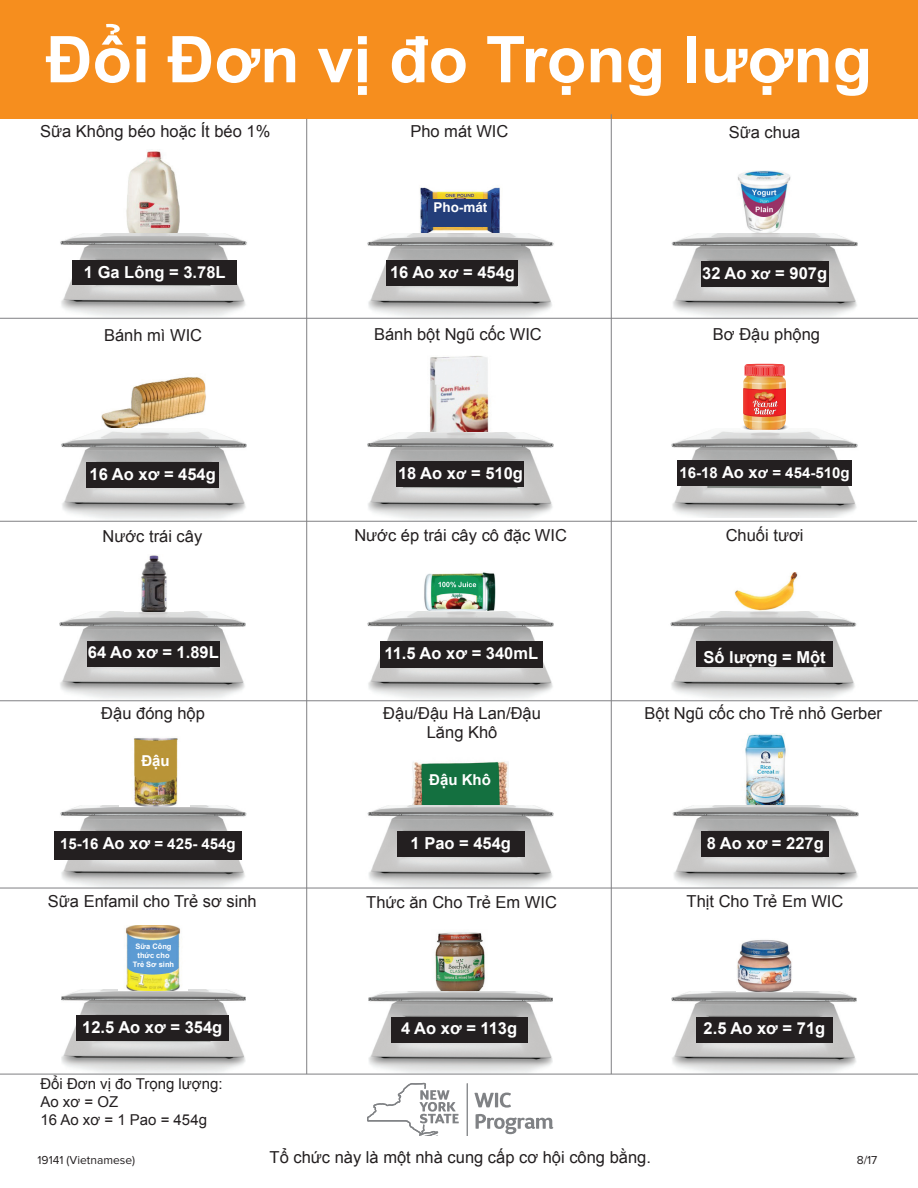
<style>
.page{position:relative;width:918px;height:1188px;background:#fff}
.page>*{position:absolute;margin:0;border:0;box-sizing:border-box;transform-origin:0 0}
.t1{font:700 64.5px "Arial";color:#fff}
.t2{font:16.5px/19.8px "Arial";color:#231f20;text-align:center}
.t3{font:700 16.5px "Arial";color:#fff}
.t4{font:700 15px "Arial";color:#fff}
.t5{font:15px "Arial";color:#231f20}
.t6{font:700 13.5px "Arial";color:#fff}
.t7{font:12px "Proxima Nova";color:#231f20}
.t8{font:700 7.5px/9px "Arial";color:#fff;text-align:center}
.s1{font-family:"Calibri"}
.s2{font-size:16.5px}
.s3{font-family:"Calibri";font-size:16.5px}
</style>
<div class="page">
<img style="left:126px;top:149px;width:54px;height:84px">
<img style="left:420px;top:187px;width:80px;height:46px">
<div style="left:428px;top:199px;width:62px;height:27px;background:#233e7a"></div>
<img style="left:745px;top:734px;width:41px;height:71px">
<img style="left:412px;top:761px;width:97px;height:44px">
<img style="left:59px;top:233px;width:189px;height:85px">
<img style="left:366px;top:234px;width:188px;height:84px">
<img style="left:60px;top:805px;width:186px;height:83px">
<img style="left:365px;top:805px;width:189px;height:83px">
<img style="left:673px;top:805px;width:185px;height:83px">
<img style="left:61px;top:990px;width:185px;height:84px">
<img style="left:368px;top:991px;width:185px;height:82px">
<img style="left:672px;top:991px;width:184px;height:82px">
<img style="left:419px;top:356px;width:80px;height:77px">
<img style="left:102px;top:377px;width:104px;height:51px">
<img style="left:61px;top:431px;width:186px;height:90px">
<img style="left:367px;top:433px;width:187px;height:88px">
<img style="left:672px;top:431px;width:186px;height:87px">
<div style="left:73px;top:261px;width:164px;height:24px;background:#231f20"></div>
<div style="left:387px;top:261px;width:131px;height:25px;background:#231f20"></div>
<div style="left:86px;top:462px;width:133px;height:26px;background:#231f20"></div>
<img style="left:731px;top:170px;width:66px;height:64px">
<img style="left:672px;top:234px;width:185px;height:84px">
<div style="left:701px;top:261px;width:127px;height:25px;background:#231f20"></div>
<div style="left:397px;top:461px;width:127px;height:26px;background:#231f20"></div>
<div style="left:397px;top:831px;width:128px;height:26px;background:#231f20"></div>
<div style="left:702px;top:831px;width:127px;height:26px;background:#231f20"></div>
<div style="left:677px;top:460px;width:175px;height:26px;background:#231f20"></div>
<div style="left:54px;top:831px;width:188px;height:29px;background:#231f20"></div>
<img style="left:734px;top:572px;width:64px;height:39px">
<img style="left:424px;top:572px;width:72px;height:39px">
<img style="left:59px;top:611px;width:187px;height:88px">
<img style="left:367px;top:611px;width:187px;height:88px">
<img style="left:670px;top:611px;width:187px;height:88px">
<div style="left:87px;top:641px;width:133px;height:26px;background:#231f20"></div>
<div style="left:380px;top:641px;width:162px;height:26px;background:#231f20"></div>
<div style="left:697px;top:641px;width:136px;height:26px;background:#231f20"></div>
<div style="left:76px;top:1015px;width:152px;height:26px;background:#231f20"></div>
<div style="left:391px;top:1017px;width:136px;height:26px;background:#231f20"></div>
<div style="left:696px;top:1017px;width:136px;height:26px;background:#231f20"></div>
<img style="left:435px;top:932px;width:50px;height:58px">
<img style="left:737px;top:940px;width:55px;height:51px">
<img style="left:141px;top:555px;width:26px;height:56px">
<svg style="left:743px;top:364px;width:44px;height:66px;background:#eb7b5a"></svg>
<img style="left:754px;top:391px;width:19px;height:10px">
<img style="left:119px;top:737px;width:70px;height:69px">
<img style="left:125px;top:926px;width:56px;height:64px">
<hr style="left:0;top:318px;width:918px;height:1px;background:#808083">
<hr style="left:0;top:521px;width:917px;height:1px;background:#808083">
<hr style="left:0;top:700px;width:918px;height:1px;background:#808083">
<hr style="left:0;top:888px;width:918px;height:1px;background:#808083">
<hr style="left:0;top:1074px;width:918px;height:1px;background:#808083">
<div style="left:0;top:0;width:918px;height:119px;background:#f68e1e"></div>
<hr style="left:306px;top:119px;width:1px;height:955px;background:#808083">
<hr style="left:611px;top:114px;width:1px;height:960px;background:#808083">
<svg style="left:474px;top:1093px;width:37px;height:15px"></svg>
<svg style="left:476px;top:1114px;width:77px;height:20px"></svg>
<svg style="left:467px;top:1083px;width:1px;height:53px"></svg>
<svg style="left:367px;top:1083px;width:92px;height:53px"></svg>
<div style="left:136px;top:755px;width:39px;height:21px;background:#b99437"></div>
<div style="left:131px;top:944px;width:45px;height:26px;background:#5c9bd3"></div>
<p class="t1" style="left:46px;top:17px;width:828px">Đổi Đơn vị đo Trọng lượng</p>
<p class="t2" style="left:40px;top:122px;width:232px">Sữa Không béo hoặc Ít béo 1%</p>
<p class="t2" style="left:410px;top:121px;width:100px">Pho mát WIC</p>
<p class="t2" style="left:729px;top:123px;width:73px">Sữa chua</p>
<p class="t6" style="left:433px;top:198px;width:55px">Pho-mát</p>
<p class="t3" style="left:84px;top:261px;width:143px">1 Ga Lông = 3.78L</p>
<p class="t3" style="left:390px;top:262px;width:126px">16 Ao x<span class="s1">ơ</span> = 454g</p>
<p class="t3" style="left:702px;top:262px;width:126px">32 Ao x<span class="s1">ơ</span> = 907g</p>
<p class="t2" style="left:104px;top:325px;width:100px">Bánh mì WIC</p>
<p class="t2" style="left:374px;top:324px;width:169px">Bánh bột Ngũ cốc WIC</p>
<p class="t2" style="left:713px;top:324px;width:109px">Bơ Đậu phộng</p>
<p class="t3" style="left:90px;top:463px;width:128px">16 Ao xơ = 454g</p>
<p class="t3" style="left:398px;top:463px;width:126px">18 Ao x<span class="s1">ơ</span> = 510g</p>
<p class="t4" style="left:680px;top:463px;width:172px">16-18 <span class="s2">Ao x</span><span class="s3">ơ</span> = 454-510g</p>
<p class="t2" style="left:103px;top:526px;width:101px">Nước trái cây</p>
<p class="t2" style="left:354px;top:526px;width:214px">Nước ép trái cây cô đặc WIC</p>
<p class="t2" style="left:726px;top:526px;width:79px">Chuối tươi</p>
<p class="t3" style="left:707px;top:637px;width:124px">Số lượng = Một</p>
<p class="t3" style="left:88px;top:642px;width:132px">64 Ao xơ = 1.89L</p>
<p class="t3" style="left:384px;top:642px;width:155px">11.5 Ao xơ = 340mL</p>
<p class="t3" style="left:704px;top:646px;width:124px">Số lượng = Một</p>
<p class="t2" style="left:101px;top:703px;width:105px">Đậu đóng hộp</p>
<p class="t4" style="left:141px;top:751px;width:30px">Đậu</p>
<p class="t4" style="left:60px;top:834px;width:177px">15-16 <span class="s2">Ao xơ</span> = 425- 454g</p>
<p class="t2" style="left:48px;top:892px;width:210px">Sữa Enfamil cho Trẻ sơ sinh</p>
<p class="t8" style="left:133px;top:943px;width:43px">Sữa Công thức cho<br>Trẻ Sơ sinh</p>
<p class="t2" style="left:383px;top:703px;width:159px">Đậu/Đậu Hà Lan/Đậu<br>Lăng Khô</p>
<p class="t4" style="left:429px;top:770px;width:63px">Đậu Khô</p>
<p class="t2" style="left:645px;top:703px;width:239px">Bột Ngũ cốc cho Trẻ nhỏ Gerber</p>
<p class="t3" style="left:411px;top:832px;width:102px">1 Pao = 454g</p>
<p class="t3" style="left:707px;top:832px;width:119px">8 Ao xơ = 227g</p>
<p class="t2" style="left:366px;top:892px;width:192px">Thức ăn Cho Trẻ Em WIC</p>
<p class="t2" style="left:687px;top:891px;width:158px">Thịt Cho Trẻ Em WIC</p>
<p class="t3" style="left:82px;top:1016px;width:141px">12.5 Ao xơ = 354g</p>
<p class="t3" style="left:401px;top:1018px;width:118px">4 Ao xơ = 113g</p>
<p class="t3" style="left:704px;top:1018px;width:123px">2.5 Ao xơ = 71g</p>
<p class="t5" style="left:40px;top:1074px;width:184px">Đổi Đơn vị đo Trọng lượng:</p>
<p class="t5" style="left:40px;top:1092px;width:79px">Ao xơ = OZ</p>
<p class="t5" style="left:40px;top:1110px;width:168px">16 Ao xơ = 1 Pao = 454g</p>
<p class="t7" style="left:38px;top:1154px;width:99px">19141 (Vietnamese)</p>
<p class="t2" style="left:270px;top:1147px;width:383px">Tổ chức này là một nhà cung cấp cơ hội công bằng.</p>
<p class="t7" style="left:857px;top:1154px;width:22px">8/17</p>
</div>
